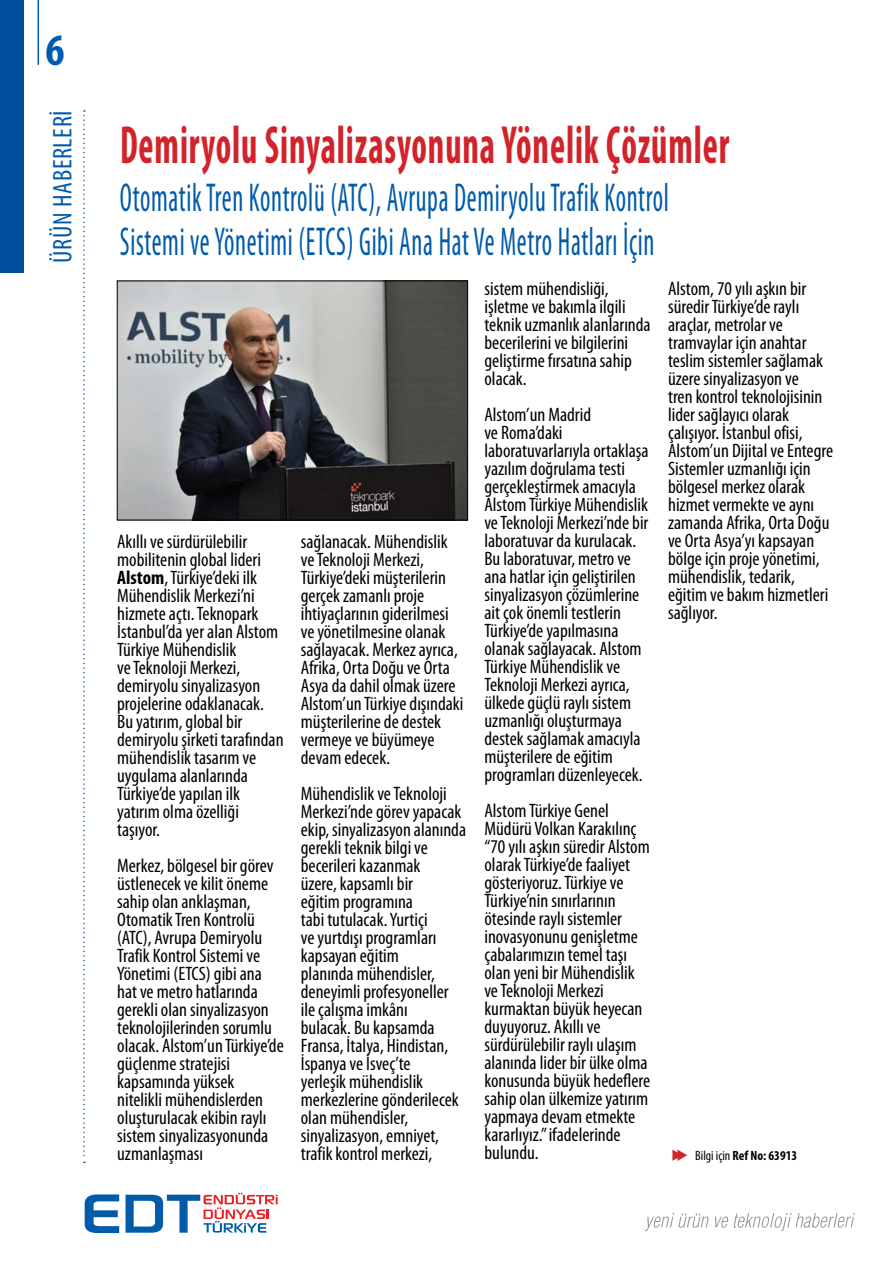
<style>
.page{position:relative;width:893px;height:1263px;background:#fff}
.page>*{position:absolute;margin:0;border:0;box-sizing:border-box;transform-origin:0 0}
.t1{font:700 condensed 54px "Myriad Pro";letter-spacing:.025em;color:#d2232a;scale:.67 1}
.t2{font:700 condensed 45px "Myriad Pro";color:#005baa}
.t3{font:condensed 40.5px/43.5px "Myriad Pro";letter-spacing:.025em;color:#005baa;scale:.67 1}
.t4{font:condensed 27px "Myriad Pro";letter-spacing:.025em;color:#005baa}
.t5{font:condensed 19.5px/18px "Myriad Pro";color:#000}
.t6{font:700 condensed 13.5px "Myriad Pro";color:#000}
.s1{font-weight:700}
.s2{color:#d2232a}
.s3{font-weight:400}
</style>
<div class="page">
<img style="left:119px;top:283px;width:347px;height:235px">
<div style="left:117px;top:281px;width:351px;height:239px;border:1px solid #000"></div>
<svg style="left:83px;top:110px;width:2px;height:1053px"></svg>
<div style="left:0;top:0;width:23px;height:272px;background:#024d9c"></div>
<hr style="left:38px;top:0;width:1px;height:65px;background:#005baa">
<svg style="left:644px;top:1213px;width:65px;height:18px"></svg>
<svg style="left:715px;top:1213px;width:140px;height:18px"></svg>
<svg style="left:85px;top:1194px;width:34px;height:39px"></svg>
<svg style="left:125px;top:1193px;width:153px;height:40px"></svg>
<h2 class="t2" style="left:45px;top:22px;width:21px">6</h2>
<h3 class="t4" style="left:46px;top:263px;width:154px;rotate:-90deg">ÜRÜN HABERLERİ</h3>
<h1 class="t1" style="left:120px;top:111px;width:911px">Demiryolu Sinyalizasyonuna Yönelik Çözümler</h1>
<h3 class="t3" style="left:120px;top:175px;width:821px">Otomatik Tren Kontrolü (ATC), Avrupa Demiryolu Trafik Kontrol<br>Sistemi ve Yönetimi (ETCS) Gibi Ana Hat Ve Metro Hatları İçin</h3>
<p class="t5" style="left:117px;top:532px;width:168px">Akıllı ve sürdürülebilir mobilitenin global lideri<br><span class="s1">Alstom</span>, Türkiye’deki ilk<br>Mühendislik Merkezi’ni hizmete açtı. Teknopark<br>İstanbul’da yer alan Alstom<br>Türkiye Mühendislik<br>ve Teknoloji Merkezi, demiryolu sinyalizasyon projelerine odaklanacak.<br>Bu yatırım, global bir demiryolu şirketi tarafından mühendislik tasarım ve uygulama alanlarında<br>Türkiye’de yapılan ilk yatırım olma özelliği taşıyor.</p>
<p class="t5" style="left:117px;top:856px;width:168px">Merkez, bölgesel bir görev üstlenecek ve kilit öneme sahip olan anklaşman,<br>Otomatik Tren Kontrolü (ATC), Avrupa Demiryolu<br>Trafik Kontrol Sistemi ve<br>Yönetimi (ETCS) gibi ana hat ve metro hatlarında gerekli olan sinyalizasyon teknolojilerinden sorumlu olacak. Alstom’un Türkiye’de güçlenme stratejisi kapsamında yüksek nitelikli mühendislerden oluşturulacak ekibin raylı sistem sinyalizasyonunda uzmanlaşması</p>
<p class="t5" style="left:301px;top:532px;width:164px">sağlanacak. Mühendislik ve Teknoloji Merkezi,<br>Türkiye’deki müşterilerin gerçek zamanlı proje ihtiyaçlarının giderilmesi ve yönetilmesine olanak sağlayacak. Merkez ayrıca,<br>Afrika, Orta Doğu ve Orta<br>Asya da dahil olmak üzere<br>Alstom’un Türkiye dışındaki müşterilerine de destek vermeye ve büyümeye devam edecek.</p>
<p class="t5" style="left:301px;top:784px;width:167px">Mühendislik ve Teknoloji<br>Merkezi’nde görev yapacak ekip, sinyalizasyon alanında gerekli teknik bilgi ve becerileri kazanmak<br>üzere, kapsamlı bir<br>eğitim programına<br>tabi tutulacak. Yurtiçi<br>ve yurtdışı programları kapsayan eğitim<br>planında mühendisler, deneyimli profesyoneller ile çalışma imkânı<br>bulacak. Bu kapsamda<br>Fransa, İtalya, Hindistan,<br>İspanya ve İsveç’te<br>yerleşik mühendislik merkezlerine gönderilecek olan mühendisler, sinyalizasyon, emniyet, trafik kontrol merkezi,</p>
<p class="t5" style="left:484px;top:280px;width:168px">sistem mühendisliği, işletme ve bakımla ilgili teknik uzmanlık alanlarında becerilerini ve bilgilerini geliştirme fırsatına sahip olacak.</p>
<p class="t5" style="left:484px;top:406px;width:166px">Alstom’un Madrid<br>ve Roma’daki laboratuvarlarıyla ortaklaşa yazılım doğrulama testi gerçekleştirmek amacıyla<br>Alstom Türkiye Mühendislik ve Teknoloji Merkezi’nde bir laboratuvar da kurulacak.<br>Bu laboratuvar, metro ve ana hatlar için geliştirilen sinyalizasyon çözümlerine ait çok önemli testlerin<br>Türkiye’de yapılmasına olanak sağlayacak. Alstom<br>Türkiye Mühendislik ve<br>Teknoloji Merkezi ayrıca, ülkede güçlü raylı sistem uzmanlığı oluşturmaya destek sağlamak amacıyla müşterilere de eğitim programları düzenleyecek.</p>
<p class="t5" style="left:484px;top:802px;width:167px">Alstom Türkiye Genel<br>Müdürü Volkan Karakılınç “70 yılı aşkın süredir Alstom olarak Türkiye’de faaliyet gösteriyoruz. Türkiye ve<br>Türkiye’nin sınırlarının ötesinde raylı sistemler inovasyonunu genişletme çabalarımızın temel taşı olan yeni bir Mühendislik ve Teknoloji Merkezi kurmaktan büyük heyecan duyuyoruz. Akıllı ve sürdürülebilir raylı ulaşım alanında lider bir ülke olma konusunda büyük hedeflere sahip olan ülkemize yatırım yapmaya devam etmekte kararlıyız.” ifadelerinde bulundu.</p>
<p class="t5" style="left:668px;top:279px;width:166px">Alstom, 70 yılı aşkın bir süredir Türkiye’de raylı araçlar, metrolar ve tramvaylar için anahtar teslim sistemler sağlamak üzere sinyalizasyon ve<br>tren kontrol teknolojisinin lider sağlayıcı olarak çalışıyor. İstanbul ofisi,<br>Alstom’un Dijital ve Entegre<br>Sistemler uzmanlığı için bölgesel merkez olarak hizmet vermekte ve aynı zamanda Afrika, Orta Doğu ve Orta Asya’yı kapsayan bölge için proje yönetimi, mühendislik, tedarik, eğitim ve bakım hizmetleri sağlıyor.</p>
<p class="t6" style="left:671px;top:1147px;width:127px"><span class="s2">◆◆</span> <span class="s3">Bilgi için</span> Ref No: 63913</p>
</div>
